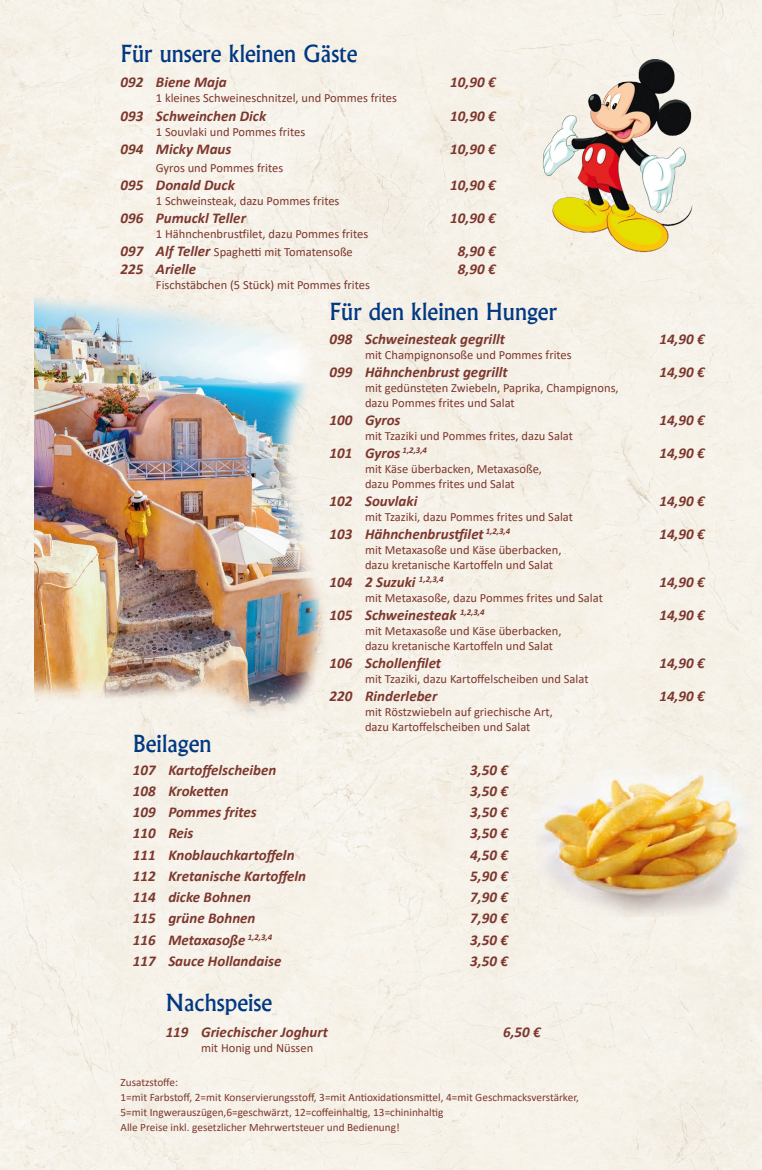
<style>
.page{position:relative;width:762px;height:1170px;background:#fff}
.page>*{position:absolute;margin:0;border:0;box-sizing:border-box;transform-origin:0 0}
.t1{font:22.5px "Alaska";color:#003882}
.t2{font:italic 700 15px "Calibri";color:#7d372d}
.t3{font:12.5px/15px "Calibri";color:#7d372d}
.t4{font:11.25px/15px "Calibri";color:#7d372d}
.s1{font-weight:700;font-style:italic;font-size:15px}
</style>
<div class="page">
<div style="left:0;top:0;width:762px;height:1169px;background:#f6f1e8"></div>
<img style="left:536px;top:765px;width:218px;height:151px">
<img style="left:35px;top:289px;width:305px;height:447px">
<img style="left:530px;top:38px;width:190px;height:225px">
<h1 class="t1" style="left:120px;top:40px;width:239px">Für unsere kleinen Gäste</h1>
<p class="t2" style="left:120px;top:72px;width:108px">092 Biene Maja</p>
<p class="t2" style="left:450px;top:72px;width:47px">10,90 €</p>
<p class="t3" style="left:156px;top:90px;width:242px">1 kleines Schweineschnitzel, und Pommes frites</p>
<p class="t2" style="left:120px;top:105px;width:147px">093 Schweinchen Dick</p>
<p class="t2" style="left:450px;top:105px;width:47px">10,90 €</p>
<p class="t3" style="left:156px;top:123px;width:151px">1 Souvlaki und Pommes frites</p>
<p class="t2" style="left:120px;top:138px;width:112px">094 Micky Maus</p>
<p class="t2" style="left:450px;top:138px;width:47px">10,90 €</p>
<p class="t3" style="left:156px;top:159px;width:129px">Gyros und Pommes frites</p>
<p class="t2" style="left:120px;top:174px;width:116px">095 Donald Duck</p>
<p class="t2" style="left:450px;top:174px;width:47px">10,90 €</p>
<p class="t3" style="left:156px;top:192px;width:185px">1 Schweinsteak, dazu Pommes frites</p>
<p class="t2" style="left:120px;top:207px;width:127px">096 Pumuckl Teller</p>
<p class="t2" style="left:450px;top:207px;width:47px">10,90 €</p>
<p class="t3" style="left:120px;top:224px;width:249px;line-height:18px;text-indent:35px">1 Hähnchenbrustfilet, dazu Pommes frites<br><span class="s1">097 Alf Teller</span> Spaghetti mit Tomatensoße</p>
<p class="t2" style="left:458px;top:240px;width:39px">8,90 €</p>
<p class="t2" style="left:120px;top:258px;width:77px">225 Arielle</p>
<p class="t2" style="left:458px;top:258px;width:39px">8,90 €</p>
<p class="t3" style="left:156px;top:276px;width:215px">Fischstäbchen (5 Stück) mit Pommes frites</p>
<h1 class="t1" style="left:330px;top:298px;width:229px">Für den kleinen Hunger</h1>
<p class="t2" style="left:330px;top:328px;width:177px">098 Schweinesteak gegrillt</p>
<p class="t2" style="left:659px;top:328px;width:47px">14,90 €</p>
<p class="t3" style="left:365px;top:347px;width:208px">mit Champignonsoße und Pommes frites</p>
<p class="t2" style="left:330px;top:361px;width:180px">099 Hähnchenbrust gegrillt</p>
<p class="t2" style="left:659px;top:361px;width:47px">14,90 €</p>
<p class="t3" style="left:365px;top:380px;width:255px">mit gedünsteten Zwiebeln, Paprika, Champignons, dazu Pommes frites und Salat</p>
<p class="t2" style="left:330px;top:409px;width:72px">100 Gyros</p>
<p class="t2" style="left:659px;top:409px;width:47px">14,90 €</p>
<p class="t3" style="left:365px;top:428px;width:209px">mit Tzaziki und Pommes frites, dazu Salat</p>
<p class="t2" style="left:330px;top:442px;width:99px">101 Gyros <sup>1,2,3,4</sup></p>
<p class="t2" style="left:659px;top:442px;width:47px">14,90 €</p>
<p class="t3" style="left:365px;top:461px;width:178px">mit Käse überbacken, Metaxasoße, dazu Pommes frites und Salat</p>
<p class="t2" style="left:330px;top:490px;width:89px">102 Souvlaki</p>
<p class="t2" style="left:659px;top:490px;width:47px">14,90 €</p>
<p class="t3" style="left:365px;top:509px;width:209px">mit Tzaziki, dazu Pommes frites und Salat</p>
<p class="t2" style="left:330px;top:523px;width:182px">103 Hähnchenbrustfilet <sup>1,2,3,4</sup></p>
<p class="t2" style="left:659px;top:523px;width:47px">14,90 €</p>
<p class="t3" style="left:365px;top:542px;width:198px">mit Metaxasoße und Käse überbacken, dazu kretanische Kartoffeln und Salat</p>
<p class="t2" style="left:330px;top:571px;width:115px">104 2 Suzuki <sup>1,2,3,4</sup></p>
<p class="t2" style="left:659px;top:571px;width:47px">14,90 €</p>
<p class="t3" style="left:365px;top:590px;width:239px">mit Metaxasoße, dazu Pommes frites und Salat</p>
<p class="t2" style="left:330px;top:604px;width:157px">105 Schweinesteak <sup>1,2,3,4</sup></p>
<p class="t2" style="left:659px;top:604px;width:47px">14,90 €</p>
<p class="t3" style="left:365px;top:623px;width:198px">mit Metaxasoße und Käse überbacken, dazu kretanische Kartoffeln und Salat</p>
<p class="t2" style="left:330px;top:652px;width:113px">106 Schollenfilet</p>
<p class="t2" style="left:659px;top:652px;width:47px">14,90 €</p>
<p class="t3" style="left:365px;top:671px;width:225px">mit Tzaziki, dazu Kartoffelscheiben und Salat</p>
<p class="t2" style="left:330px;top:685px;width:109px">220 Rinderleber</p>
<p class="t2" style="left:659px;top:685px;width:47px">14,90 €</p>
<p class="t3" style="left:365px;top:704px;width:189px">mit Röstzwiebeln auf griechische Art, dazu Kartoffelscheiben und Salat</p>
<h1 class="t1" style="left:133px;top:729px;width:80px">Beilagen</h1>
<p class="t2" style="left:133px;top:759px;width:145px">107 Kartoffelscheiben</p>
<p class="t2" style="left:470px;top:759px;width:39px">3,50 €</p>
<p class="t2" style="left:133px;top:780px;width:97px">108 Kroketten</p>
<p class="t2" style="left:470px;top:780px;width:39px">3,50 €</p>
<p class="t2" style="left:133px;top:801px;width:125px">109 Pommes frites</p>
<p class="t2" style="left:470px;top:801px;width:39px">3,50 €</p>
<p class="t2" style="left:133px;top:822px;width:62px">110 Reis</p>
<p class="t2" style="left:470px;top:822px;width:39px">3,50 €</p>
<p class="t2" style="left:133px;top:844px;width:163px">111 Knoblauchkartoffeln</p>
<p class="t2" style="left:470px;top:844px;width:39px">4,50 €</p>
<p class="t2" style="left:133px;top:865px;width:175px">112 Kretanische Kartoffeln</p>
<p class="t2" style="left:470px;top:865px;width:39px">5,90 €</p>
<p class="t2" style="left:133px;top:886px;width:120px">114 dicke Bohnen</p>
<p class="t2" style="left:470px;top:886px;width:39px">7,90 €</p>
<p class="t2" style="left:133px;top:907px;width:124px">115 grüne Bohnen</p>
<p class="t2" style="left:470px;top:907px;width:39px">7,90 €</p>
<p class="t2" style="left:133px;top:929px;width:141px">116 Metaxasoße <sup>1,2,3,4</sup></p>
<p class="t2" style="left:470px;top:929px;width:39px">3,50 €</p>
<p class="t2" style="left:133px;top:950px;width:150px">117 Sauce Hollandaise</p>
<p class="t2" style="left:470px;top:950px;width:39px">3,50 €</p>
<h1 class="t1" style="left:166px;top:987px;width:108px">Nachspeise</h1>
<p class="t2" style="left:166px;top:1021px;width:164px">119 Griechischer Joghurt</p>
<p class="t2" style="left:503px;top:1021px;width:39px">6,50 €</p>
<p class="t3" style="left:201px;top:1039px;width:114px">mit Honig und Nüssen</p>
<p class="t4" style="left:120px;top:1074px;width:460px">Zusatzstoffe:<br>1=mit Farbstoff, 2=mit Konservierungsstoff, 3=mit Antioxidationsmittel, 4=mit Geschmacksverstärker, 5=mit Ingwerauszügen,6=geschwärzt, 12=coffeinhaltig, 13=chininhaltig<br>Alle Preise inkl. gesetzlicher Mehrwertsteuer und Bedienung!</p>
</div>
